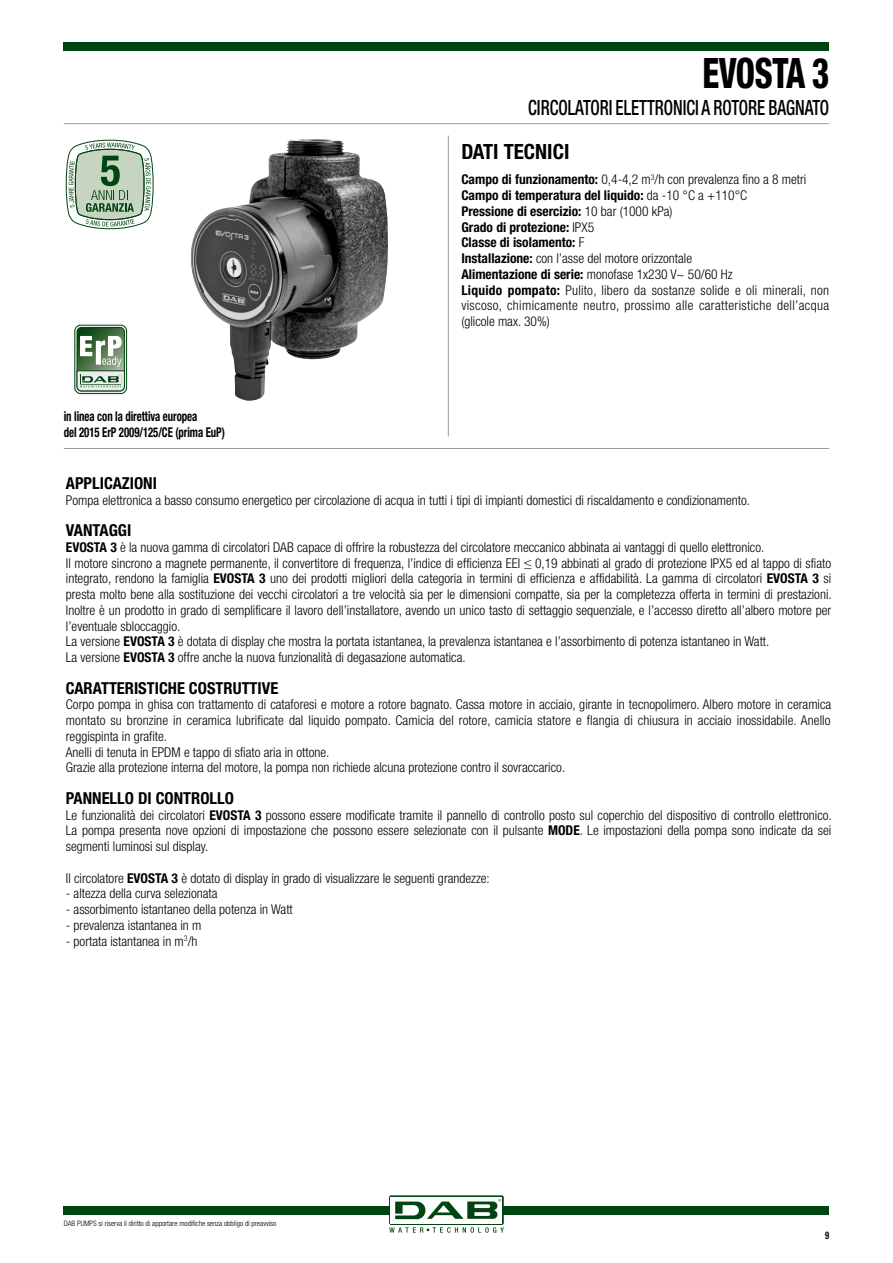
<style>
.page{position:relative;width:893px;height:1263px;background:#fff}
.page>*{position:absolute;margin:0;border:0;box-sizing:border-box;transform-origin:0 0}
.t1{font:800 condensed 42px "Helvetica Neue LT";letter-spacing:-.01em;color:#000;scale:.8 1}
.t2{font:500 condensed 21px "Helvetica Neue LT";color:#000;scale:.8 1}
.t3{font:700 condensed 21px "Helvetica Neue LT";color:#000}
.t4{font:700 condensed 16.5px "Helvetica Neue LT";color:#000}
.t5{font:300 condensed 13.5px/15.8px "Helvetica Neue LT";color:#000}
.t6{font:300 condensed 13.5px/15.8px "Helvetica Neue LT";letter-spacing:.02em;color:#000}
.t7{font:700 condensed 13.5px/15.8px "Helvetica Neue LT";letter-spacing:-.005em;color:#000;scale:.8 1}
.t8{font:700 condensed 10.5px "Helvetica Neue LT";color:#000;scale:.8 1}
.t9{font:300 condensed 7.5px "Helvetica Neue LT";color:#000}
.s1{font-weight:700}
</style>
<div class="page">
<div style="left:64px;top:43px;width:765px;height:8px;background:#041"></div>
<div style="left:64px;top:1206px;width:765px;height:9px;background:#041"></div>
<div style="left:389px;top:1195px;width:115px;height:30px;background:linear-gradient(to right,#fff,#fff);border-radius:2px"></div>
<div style="left:391px;top:1197px;width:111px;height:26px;background:#fff"></div>
<svg style="left:389px;top:1227px;width:115px;height:6px"></svg>
<svg style="left:395px;top:1199px;width:106px;height:20px"></svg>
<hr style="left:64px;top:448px;width:765px;height:1px;background:#9d9d9c">
<hr style="left:448px;top:136px;width:1px;height:300px;background:#9d9d9c">
<img style="left:190px;top:139px;width:198px;height:262px">
<hr style="left:64px;top:123px;width:765px;height:1px;background:#9d9d9c">
<svg style="left:75px;top:325px;width:52px;height:69px"></svg>
<div style="left:74px;top:325px;width:53px;height:69px;border:1px solid #041;border-radius:5px"></div>
<svg style="left:77px;top:327px;width:48px;height:64px"></svg>
<svg style="left:66px;top:139px;width:88px;height:90px"></svg>
<h1 class="t1" style="left:702px;top:48px;width:160px">EVOSTA 3</h1>
<h2 class="t2" style="left:528px;top:95px;width:378px">CIRCOLATORI ELETTRONICI A ROTORE BAGNATO</h2>
<h2 class="t3" style="left:461px;top:139px;width:110px">DATI TECNICI</h2>
<p class="t6" style="left:461px;top:172px;width:369px"><span class="s1">Campo di funzionamento:</span> 0,4-4,2 m<sup>3</sup>/h con prevalenza fino a 8 metri <span class="s1">Campo di temperatura del liquido:</span> da -10 °C a +110°C<br><span class="s1">Pressione di esercizio:</span> 10 bar (1000 kPa)<br><span class="s1">Grado di protezione:</span> IPX5<br><span class="s1">Classe di isolamento:</span> F<br><span class="s1">Installazione:</span> con l’asse del motore orizzontale<br><span class="s1">Alimentazione di serie:</span> monofase 1x230 V~ 50/60 Hz<br><span class="s1">Liquido pompato:</span> Pulito, libero da sostanze solide e oli minerali, non viscoso, chimicamente neutro, prossimo alle caratteristiche dell’acqua (glicole max. 30%)</p>
<p class="t7" style="left:64px;top:408px;width:203px">in linea con la direttiva europea<br>del 2015 ErP 2009/125/CE (prima EuP)</p>
<p class="t4" style="left:66px;top:473px;width:93px">APPLICAZIONI</p>
<p class="t5" style="left:66px;top:492px;width:686px">Pompa elettronica a basso consumo energetico per circolazione di acqua in tutti i tipi di impianti domestici di riscaldamento e condizionamento.</p>
<p class="t4" style="left:66px;top:520px;width:67px">VANTAGGI</p>
<p class="t5" style="left:66px;top:539px;width:767px"><span class="s1">EVOSTA 3</span> è la nuova gamma di circolatori DAB capace di offrire la robustezza del circolatore meccanico abbinata ai vantaggi di quello elettronico.<br>Il motore sincrono a magnete permanente, il convertitore di frequenza, l’indice di efficienza EEI ≤ 0,19 abbinati al grado di protezione IPX5 ed al tappo di sfiato integrato, rendono la famiglia <span class="s1">EVOSTA 3</span> uno dei prodotti migliori della categoria in termini di efficienza e affidabilità. La gamma di circolatori <span class="s1">EVOSTA 3</span> si presta molto bene alla sostituzione dei vecchi circolatori a tre velocità sia per le dimensioni compatte, sia per la completezza offerta in termini di prestazioni.<br>Inoltre è un prodotto in grado di semplificare il lavoro dell’installatore, avendo un unico tasto di settaggio sequenziale, e l’accesso diretto all’albero motore per l’eventuale sbloccaggio.<br>La versione <span class="s1">EVOSTA 3</span> è dotata di display che mostra la portata istantanea, la prevalenza istantanea e l’assorbimento di potenza istantaneo in Watt.<br>La versione <span class="s1">EVOSTA 3</span> offre anche la nuova funzionalità di degasazione automatica.</p>
<p class="t4" style="left:66px;top:678px;width:214px">CARATTERISTICHE COSTRUTTIVE</p>
<p class="t5" style="left:66px;top:697px;width:767px">Corpo pompa in ghisa con trattamento di cataforesi e motore a rotore bagnato. Cassa motore in acciaio, girante in tecnopolimero. Albero motore in ceramica montato su bronzine in ceramica lubrificate dal liquido pompato. Camicia del rotore, camicia statore e flangia di chiusura in acciaio inossidabile. Anello reggispinta in grafite.<br>Anelli di tenuta in EPDM e tappo di sfiato aria in ottone.<br>Grazie alla protezione interna del motore, la pompa non richiede alcuna protezione contro il sovraccarico.</p>
<p class="t4" style="left:66px;top:788px;width:170px">PANNELLO DI CONTROLLO</p>
<p class="t5" style="left:66px;top:807px;width:767px;text-align:justify">Le funzionalità dei circolatori <span class="s1">EVOSTA 3</span> possono essere modificate tramite il pannello di controllo posto sul coperchio del dispositivo di controllo elettronico.<br>La pompa presenta nove opzioni di impostazione che possono essere selezionate con il pulsante <span class="s1">MODE</span>. Le impostazioni della pompa sono indicate da sei segmenti luminosi sul display.</p>
<p class="t5" style="left:66px;top:870px;width:425px">Il circolatore <span class="s1">EVOSTA 3</span> è dotato di display in grado di visualizzare le seguenti grandezze:</p>
<p class="t5" style="left:66px;top:886px;width:153px">- altezza della curva selezionata</p>
<p class="t5" style="left:66px;top:901px;width:228px">- assorbimento istantaneo della potenza in Watt</p>
<p class="t5" style="left:66px;top:917px;width:137px">- prevalenza istantanea in m</p>
<p class="t5" style="left:66px;top:933px;width:133px">- portata istantanea in m<sup>3</sup>/h</p>
<p class="t9" style="left:64px;top:1219px;width:214px">DAB PUMPS si riserva il diritto di apportare modifiche senza obbligo di preavviso</p>
<p class="t8" style="left:825px;top:1229px;width:7px">9</p>
</div>
